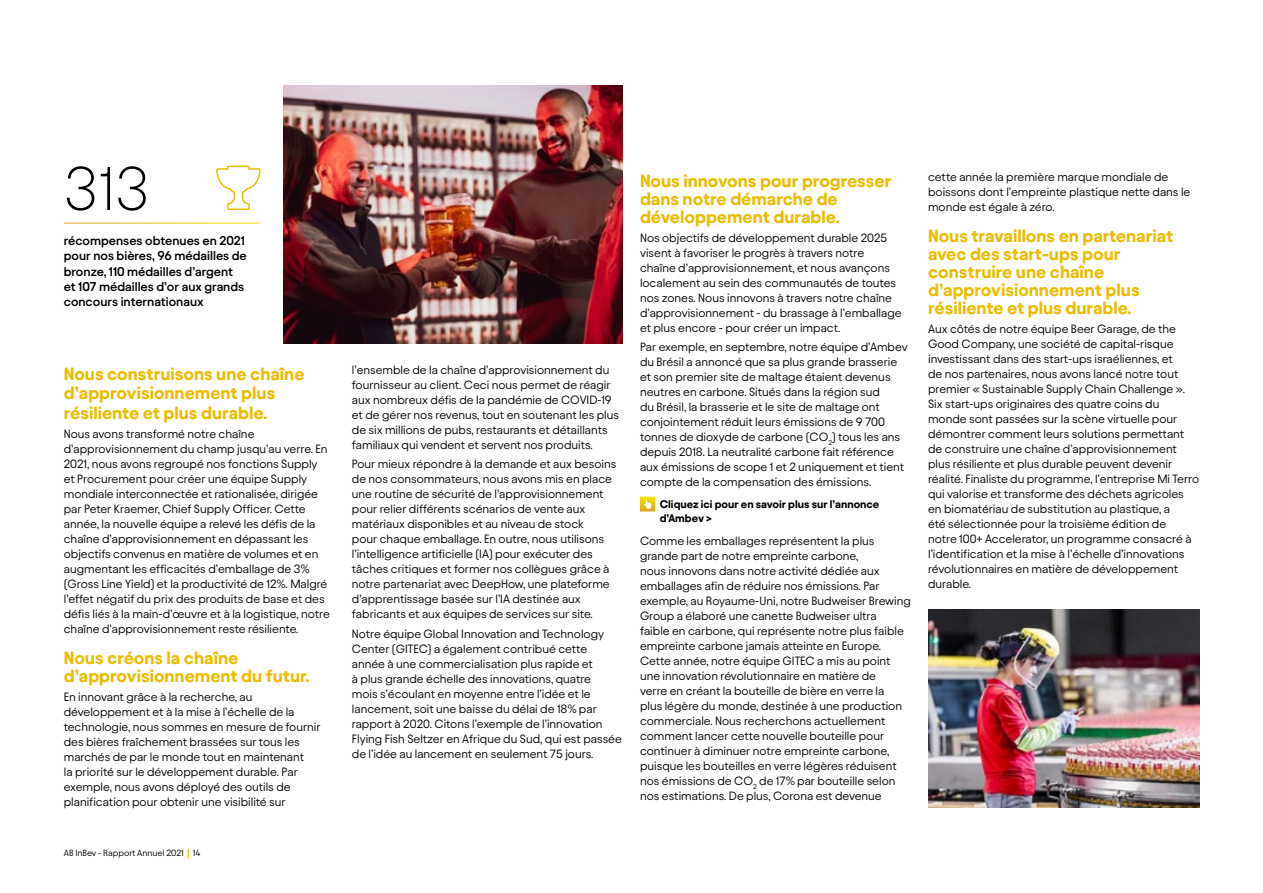
<style>
.page{position:relative;width:1263px;height:893px;background:#fff}
.page>*{position:absolute;margin:0;border:0;box-sizing:border-box;transform-origin:0 0}
.t1{font:300 61.5px "Avantt";color:#000}
.t2{font:700 18px/18px "Avantt";color:#ebbc00}
.t3{font:600 12.75px/15.3px "Avantt";color:#000}
.t4{font:12px/15px "Avantt";color:#000}
.t5{font:700 11.25px/13.5px "Avantt";color:#000}
.t6{font:9px "Avantt";color:#000}
</style>
<div class="page">
<svg style="left:640px;top:497px;width:15px;height:14px"></svg>
<img style="left:928px;top:609px;width:271px;height:199px">
<img style="left:284px;top:85px;width:339px;height:259px">
<svg style="left:216px;top:165px;width:45px;height:45px"></svg>
<h1 class="t1" style="left:64px;top:147px;width:87px">313</h1>
<p class="t3" style="left:64px;top:232px;width:185px">récompenses obtenues en 2021 pour nos bières, 96 médailles de bronze, 110 médailles d’argent et 107 médailles d’or aux grands concours internationaux</p>
<h2 class="t2" style="left:64px;top:362px;width:242px;line-height:19.5px">Nous construisons une chaîne d’approvisionnement plus résiliente et plus durable.</h2>
<p class="t4" style="left:64px;top:425px;width:268px">Nous avons transformé notre chaîne d’approvisionnement du champ jusqu’au verre. En 2021, nous avons regroupé nos fonctions Supply et Procurement pour créer une équipe Supply mondiale interconnectée et rationalisée, dirigée par Peter Kraemer, Chief Supply Officer. Cette année, la nouvelle équipe a relevé les défis de la chaîne d’approvisionnement en dépassant les objectifs convenus en matière de volumes et en augmentant les efficacités d’emballage de 3% (Gross Line Yield) et la productivité de 12%. Malgré l’effet négatif du prix des produits de base et des défis liés à la main-d’œuvre et à la logistique, notre chaîne d’approvisionnement reste résiliente.</p>
<h2 class="t2" style="left:64px;top:647px;width:247px">Nous créons la chaîne d’approvisionnement du futur.</h2>
<p class="t4" style="left:64px;top:688px;width:258px">En innovant grâce à la recherche, au développement et à la mise à l’échelle de la technologie, nous sommes en mesure de fournir des bières fraîchement brassées sur tous les marchés de par le monde tout en maintenant<br>la priorité sur le développement durable. Par exemple, nous avons déployé des outils de planification pour obtenir une visibilité sur</p>
<p class="t6" style="left:64px;top:847px;width:138px">AB InBev - Rapport Annuel 2021 14</p>
<p class="t4" style="left:352px;top:362px;width:269px">l’ensemble de la chaîne d’approvisionnement du fournisseur au client. Ceci nous permet de réagir aux nombreux défis de la pandémie de COVID-19 et de gérer nos revenus, tout en soutenant les plus de six millions de pubs, restaurants et détaillants familiaux qui vendent et servent nos produits.</p>
<p class="t4" style="left:352px;top:456px;width:266px">Pour mieux répondre à la demande et aux besoins de nos consommateurs, nous avons mis en place une routine de sécurité de l’approvisionnement pour relier différents scénarios de vente aux matériaux disponibles et au niveau de stock<br>pour chaque emballage. En outre, nous utilisons l’intelligence artificielle (IA) pour exécuter des tâches critiques et former nos collègues grâce à notre partenariat avec DeepHow, une plateforme d’apprentissage basée sur l’IA destinée aux fabricants et aux équipes de services sur site.</p>
<p class="t4" style="left:352px;top:625px;width:272px">Notre équipe Global Innovation and Technology Center (GITEC) a également contribué cette année à une commercialisation plus rapide et<br>à plus grande échelle des innovations, quatre<br>mois s’écoulant en moyenne entre l’idée et le lancement, soit une baisse du délai de 18% par rapport à 2020. Citons l’exemple de l’innovation Flying Fish Seltzer en Afrique du Sud, qui est passée de l’idée au lancement en seulement 75 jours.</p>
<h2 class="t2" style="left:640px;top:170px;width:253px">Nous innovons pour progresser dans notre démarche de développement durable.</h2>
<p class="t4" style="left:640px;top:230px;width:263px">Nos objectifs de développement durable 2025 visent à favoriser le progrès à travers notre chaîne d’approvisionnement, et nous avançons localement au sein des communautés de toutes nos zones. Nous innovons à travers notre chaîne d’approvisionnement - du brassage à l’emballage et plus encore - pour créer un impact.</p>
<p class="t4" style="left:640px;top:339px;width:269px">Par exemple, en septembre, notre équipe d’Ambev du Brésil a annoncé que sa plus grande brasserie et son premier site de maltage étaient devenus neutres en carbone. Situés dans la région sud<br>du Brésil, la brasserie et le site de maltage ont conjointement réduit leurs émissions de 9 700 tonnes de dioxyde de carbone (CO<sub>2</sub>) tous les ans depuis 2018. La neutralité carbone fait référence aux émissions de scope 1 et 2 uniquement et tient compte de la compensation des émissions.</p>
<p class="t5" style="left:660px;top:497px;width:221px">Cliquez ici pour en savoir plus sur l’annonce d’Ambev &gt;</p>
<p class="t4" style="left:640px;top:533px;width:272px">Comme les emballages représentent la plus grande part de notre empreinte carbone,<br>nous innovons dans notre activité dédiée aux emballages afin de réduire nos émissions. Par exemple, au Royaume-Uni, notre Budweiser Brewing Group a élaboré une canette Budweiser ultra<br>faible en carbone, qui représente notre plus faible empreinte carbone jamais atteinte en Europe.<br>Cette année, notre équipe GITEC a mis au point une innovation révolutionnaire en matière de<br>verre en créant la bouteille de bière en verre la<br>plus légère du monde, destinée à une production commerciale. Nous recherchons actuellement comment lancer cette nouvelle bouteille pour continuer à diminuer notre empreinte carbone, puisque les bouteilles en verre légères réduisent nos émissions de CO<sub>2</sub> de 17% par bouteille selon nos estimations. De plus, Corona est devenue</p>
<p class="t4" style="left:928px;top:169px;width:264px">cette année la première marque mondiale de boissons dont l’empreinte plastique nette dans le monde est égale à zéro.</p>
<h2 class="t2" style="left:928px;top:226px;width:247px">Nous travaillons en partenariat avec des start-ups pour construire une chaîne d’approvisionnement plus résiliente et plus durable.</h2>
<p class="t4" style="left:928px;top:321px;width:273px">Aux côtés de notre équipe Beer Garage, de the Good Company, une société de capital-risque investissant dans des start-ups israéliennes, et<br>de nos partenaires, nous avons lancé notre tout premier « Sustainable Supply Chain Challenge ».<br>Six start-ups originaires des quatre coins du monde sont passées sur la scène virtuelle pour démontrer comment leurs solutions permettant de construire une chaîne d’approvisionnement plus résiliente et plus durable peuvent devenir réalité. Finaliste du programme, l’entreprise Mi Terro qui valorise et transforme des déchets agricoles en biomatériau de substitution au plastique, a<br>été sélectionnée pour la troisième édition de<br>notre 100+ Accelerator, un programme consacré à l’identification et la mise à l’échelle d’innovations révolutionnaires en matière de développement durable.</p>
</div>
